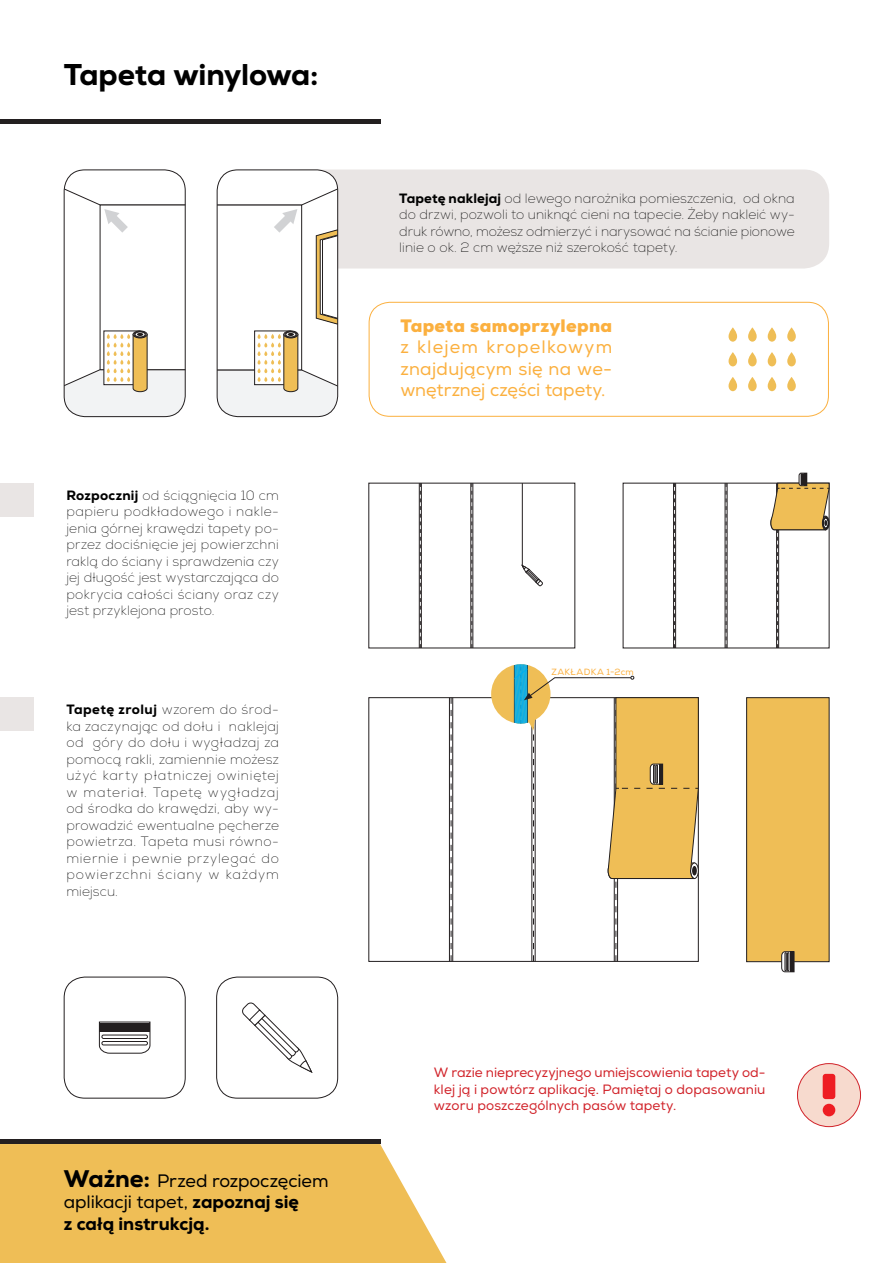
<style>
.page{position:relative;width:893px;height:1263px;background:#fff}
.page>*{position:absolute;margin:0;border:0;box-sizing:border-box;transform-origin:0 0}
.t1{font:800 30px "Nexa";letter-spacing:-.005em;color:#000}
.t2{font:18px/21.6px "Nexa";letter-spacing:-.005em;color:#000}
.t3{font:18px/21.6px "Nexa";letter-spacing:.015em;color:#fbb03f;text-align:justify}
.t4{font:900 18px "Nexa";letter-spacing:.02em;color:#fbb03f}
.t5{font:100 13.5px/16.5px "Nexa";letter-spacing:.01em;color:#000;text-align:justify}
.t6{font:13.5px/16.5px "Nexa";letter-spacing:.01em;color:#d1232a;text-align:justify}
.t7{font:9px "Nexa";letter-spacing:.04em;color:#fbb03f}
.s1{font-weight:800}
.s2{font-weight:800;font-size:24px}
</style>
<div class="page">
<div style="left:276px;top:170px;width:553px;height:99px;background:#e9e5e4;border-radius:26px"></div>
<div style="left:369px;top:302px;width:460px;height:115px;border:1px solid #fbb03f;border-radius:21px"></div>
<svg style="left:0;top:1144px;width:446px;height:119px;background:#f0c262"></svg>
<div style="left:64px;top:977px;width:122px;height:121px;border:1px solid #231f20;border-radius:21px"></div>
<div style="left:216px;top:977px;width:122px;height:121px;border:1px solid #231f20;border-radius:21px"></div>
<div style="left:0;top:698px;width:33px;height:32px;background:#e9e5e4"></div>
<div style="left:0;top:483px;width:33px;height:33px;background:#e9e5e4"></div>
<div style="left:797px;top:1063px;width:63px;height:63px;background:#f7dace;border-radius:50%"></div>
<div style="left:797px;top:1063px;width:64px;height:64px;border:1px solid #d1232a;border-radius:50%"></div>
<div style="left:823px;top:1104px;width:12px;height:12px;background:#ee1d23;border-radius:50%"></div>
<div style="left:823px;top:1074px;width:12px;height:25px;background:#ee1d23;border-radius:3px"></div>
<div style="left:0;top:1139px;width:380px;height:5px;background:#231f20"></div>
<hr style="left:0;top:119px;width:380px;height:4px;background:#231f20">
<svg style="left:64px;top:170px;width:121px;height:247px"></svg>
<svg style="left:217px;top:170px;width:121px;height:247px"></svg>
<svg style="left:242px;top:1002px;width:70px;height:70px"></svg>
<svg style="left:99px;top:1021px;width:52px;height:33px"></svg>
<div style="left:102px;top:1035px;width:46px;height:4px;border:1px solid #231f20;border-radius:2px"></div>
<div style="left:102px;top:1041px;width:46px;height:4px;border:1px solid #231f20;border-radius:2px"></div>
<div style="left:99px;top:1023px;width:51px;height:9px;background:#231f20"></div>
<svg style="left:768px;top:352px;width:8px;height:14px"></svg>
<svg style="left:748px;top:352px;width:9px;height:14px"></svg>
<svg style="left:728px;top:352px;width:9px;height:14px"></svg>
<svg style="left:787px;top:352px;width:9px;height:14px"></svg>
<svg style="left:768px;top:377px;width:8px;height:14px"></svg>
<svg style="left:748px;top:377px;width:9px;height:14px"></svg>
<svg style="left:728px;top:377px;width:9px;height:14px"></svg>
<svg style="left:787px;top:377px;width:9px;height:14px"></svg>
<svg style="left:768px;top:327px;width:8px;height:15px"></svg>
<svg style="left:748px;top:327px;width:9px;height:15px"></svg>
<svg style="left:728px;top:327px;width:9px;height:15px"></svg>
<svg style="left:787px;top:327px;width:9px;height:15px"></svg>
<svg style="left:369px;top:483px;width:206px;height:165px"></svg>
<svg style="left:623px;top:473px;width:206px;height:175px"></svg>
<svg style="left:369px;top:697px;width:122px;height:264px"></svg>
<hr style="left:449px;top:698px;width:1px;height:263px;background:#231f20">
<svg style="left:451px;top:698px;width:1px;height:263px"></svg>
<hr style="left:452px;top:698px;width:1px;height:263px;background:#231f20">
<svg style="left:746px;top:697px;width:83px;height:275px;background:#e9bb5a"></svg>
<hr style="left:790px;top:952px;width:4px;height:20px;background:#231f20">
<svg style="left:491px;top:664px;width:207px;height:297px"></svg>
<h1 class="t1" style="left:64px;top:55px;width:256px">Tapeta winylowa:</h1>
<p class="t5" style="left:66px;top:487px;width:214px"><span class="s1">Rozpocznij</span> od ściągnięcia 10 cm papieru podkładowego i nakle&shy;jenia górnej krawędzi tapety po&shy;przez dociśnięcie jej powierzchni raklą do ściany i sprawdzenia czy jej długość jest wystarczająca do pokrycia całości ściany oraz czy jest przyklejona prosto.</p>
<p class="t5" style="left:66px;top:701px;width:214px"><span class="s1">Tapetę zroluj</span> wzorem do środ&shy;ka zaczynając od dołu i naklejaj od góry do dołu i wygładzaj za pomocą rakli, zamiennie możesz użyć karty płatniczej owiniętej w materiał. Tapetę wygładzaj od środka do krawędzi, aby wy&shy;prowadzić ewentualne pęcherze powietrza. Tapeta musi równo&shy;miernie i pewnie przylegać do powierzchni ściany w każdym miejscu.</p>
<h2 class="t2" style="left:64px;top:1170px;width:266px"><span class="s2">Ważne:</span> Przed rozpoczęciem aplikacji tapet, <span class="s1">zapoznaj się<br>z całą instrukcją.</span></h2>
<p class="t5" style="left:399px;top:190px;width:397px"><span class="s1">Tapetę naklejaj</span> od lewego narożnika pomieszczenia, od okna do drzwi, pozwoli to uniknąć cieni na tapecie. Żeby nakleić wy&shy;druk równo, możesz odmierzyć i narysować na ścianie pionowe linie o ok. 2 cm węższe niż szerokość tapety.</p>
<h2 class="t4" style="left:400px;top:314px;width:213px">Tapeta samoprzylepna</h2>
<h2 class="t3" style="left:400px;top:336px;width:213px">z klejem kropelkowym znajdującym się na we&shy;wnętrznej części tapety.</h2>
<p class="t7" style="left:551px;top:666px;width:84px">ZAKŁADKA 1-2cm</p>
<p class="t6" style="left:434px;top:1064px;width:333px">W razie nieprecyzyjnego umiejscowienia tapety od&shy;klej ją i powtórz aplikację. Pamiętaj o dopasowaniu wzoru poszczególnych pasów tapety.</p>
</div>
